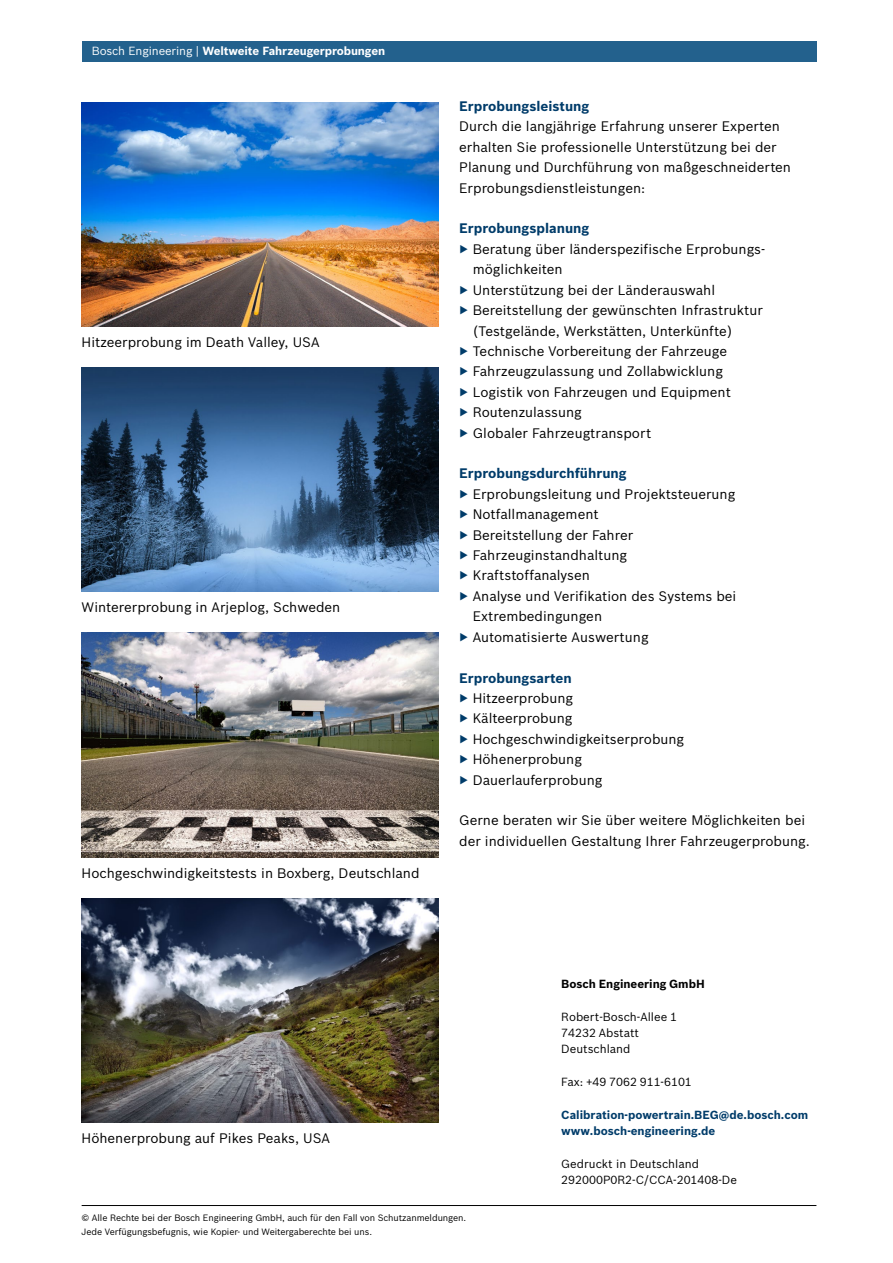
<style>
.page{position:relative;width:893px;height:1263px;background:#fff}
.page>*{position:absolute;margin:0;border:0;box-sizing:border-box;transform-origin:0 0}
.t1{font:13.5px/20.4px "Bosch Sans";color:#000}
.t2{font:700 13.5px "Bosch Sans";color:#003c6a}
.t3{font:11.55px/16.4px "Bosch Sans";color:#000}
.t4{font:700 11.55px/16.4px "Bosch Sans";color:#003c6a}
.t5{font:700 11.55px "Bosch Sans";letter-spacing:-.01em;color:#fff}
.t6{font:700 11.55px "Bosch Sans";color:#000}
.t7{font:9px/13.6px "Bosch Sans";letter-spacing:-.01em;color:#000}
.s1{font-weight:400}
.s2{color:#003c6a}
.s3{font-weight:700;color:#003c6a}
</style>
<div class="page">
<img style="left:82px;top:102px;width:357px;height:225px">
<img style="left:82px;top:367px;width:357px;height:225px">
<img style="left:82px;top:633px;width:357px;height:224px">
<img style="left:82px;top:898px;width:357px;height:225px">
<div style="left:82px;top:41px;width:734px;height:20px;background:#23618d"></div>
<hr style="left:82px;top:1205px;width:734px;height:1px;background:#000">
<p class="t5" style="left:92px;top:42px;width:295px"><span class="s1">Bosch Engineering |</span> Weltweite Fahrzeugerprobungen</p>
<p class="t1" style="left:82px;top:331px;width:239px">Hitzeerprobung im Death Valley, USA</p>
<p class="t1" style="left:82px;top:596px;width:260px">Wintererprobung in Arjeplog, Schweden</p>
<p class="t1" style="left:82px;top:862px;width:339px">Hochgeschwindigkeitstests in Boxberg, Deutschland</p>
<p class="t1" style="left:82px;top:1127px;width:250px">Höhenerprobung auf Pikes Peaks, USA</p>
<p class="t2" style="left:459px;top:96px;width:132px">Erprobungsleistung</p>
<p class="t1" style="left:459px;top:115px;width:333px">Durch die langjährige Erfahrung unserer Experten erhalten Sie professionelle Unterstützung bei der Planung und Durchführung von maßgeschneiderten Erprobungsdienstleistungen:</p>
<p class="t2" style="left:459px;top:218px;width:132px">Erprobungsplanung</p>
<p class="t1" style="left:459px;top:238px;width:306px"><span class="s2">▶</span> Beratung über länderspezifische Erprobungs-</p>
<p class="t1" style="left:473px;top:258px;width:91px">möglichkeiten</p>
<p class="t1" style="left:459px;top:279px;width:257px"><span class="s2">▶</span> Unterstützung bei der Länderauswahl</p>
<p class="t1" style="left:459px;top:299px;width:305px"><span class="s2">▶</span> Bereitstellung der gewünschten Infrastruktur</p>
<p class="t1" style="left:473px;top:319px;width:261px">(Testgelände, Werkstätten, Unterkünfte)</p>
<p class="t1" style="left:459px;top:340px;width:269px"><span class="s2">▶</span> Technische Vorbereitung der Fahrzeuge</p>
<p class="t1" style="left:459px;top:360px;width:265px"><span class="s2">▶</span> Fahrzeugzulassung und Zollabwicklung</p>
<p class="t1" style="left:459px;top:381px;width:273px"><span class="s2">▶</span> Logistik von Fahrzeugen und Equipment</p>
<p class="t1" style="left:459px;top:401px;width:124px"><span class="s2">▶</span> Routenzulassung</p>
<p class="t1" style="left:459px;top:422px;width:193px"><span class="s2">▶</span> Globaler Fahrzeugtransport</p>
<p class="t2" style="left:459px;top:463px;width:169px">Erprobungsdurchführung</p>
<p class="t1" style="left:459px;top:483px;width:278px"><span class="s2">▶</span> Erprobungsleitung und Projektsteuerung</p>
<p class="t1" style="left:459px;top:503px;width:141px"><span class="s2">▶</span> Notfallmanagement</p>
<p class="t1" style="left:459px;top:524px;width:175px"><span class="s2">▶</span> Bereitstellung der Fahrer</p>
<p class="t1" style="left:459px;top:544px;width:169px"><span class="s2">▶</span> Fahrzeuginstandhaltung</p>
<p class="t1" style="left:459px;top:564px;width:132px"><span class="s2">▶</span> Kraftstoffanalysen</p>
<p class="t1" style="left:459px;top:585px;width:279px"><span class="s2">▶</span> Analyse und Verifikation des Systems bei</p>
<p class="t1" style="left:473px;top:605px;width:131px">Extrembedingungen</p>
<p class="t1" style="left:459px;top:626px;width:191px"><span class="s2">▶</span> Automatisierte Auswertung</p>
<p class="t1" style="left:459px;top:666px;width:226px"><span class="s3">Erprobungsarten<br></span><span class="s2">▶</span> Hitzeerprobung<br><span class="s2">▶</span> Kälteerprobung<br><span class="s2">▶</span> Hochgeschwindigkeitserprobung <span class="s2">▶</span> Höhenerprobung<br><span class="s2">▶</span> Dauerlauferprobung</p>
<p class="t1" style="left:459px;top:809px;width:352px">Gerne beraten wir Sie über weitere Möglichkeiten bei der individuellen Gestaltung Ihrer Fahrzeugerprobung.</p>
<p class="t6" style="left:561px;top:975px;width:145px">Bosch Engineering GmbH</p>
<p class="t3" style="left:561px;top:1007px;width:117px">Robert-Bosch-Allee 1<br>74232 Abstatt<br>Deutschland</p>
<p class="t3" style="left:561px;top:1073px;width:132px">Fax: +49 7062 911-6101</p>
<p class="t4" style="left:561px;top:1105px;width:248px">Calibration-powertrain.BEG@de.bosch.com www.bosch-engineering.de</p>
<p class="t3" style="left:561px;top:1154px;width:177px">Gedruckt in Deutschland<br>292000P0R2-C/CCA-201408-De</p>
<p class="t7" style="left:82px;top:1211px;width:386px">© Alle Rechte bei der Bosch Engineering GmbH, auch für den Fall von Schutzanmeldungen.<br>Jede Verfügungsbefugnis, wie Kopier- und Weitergaberechte bei uns.</p>
</div>
